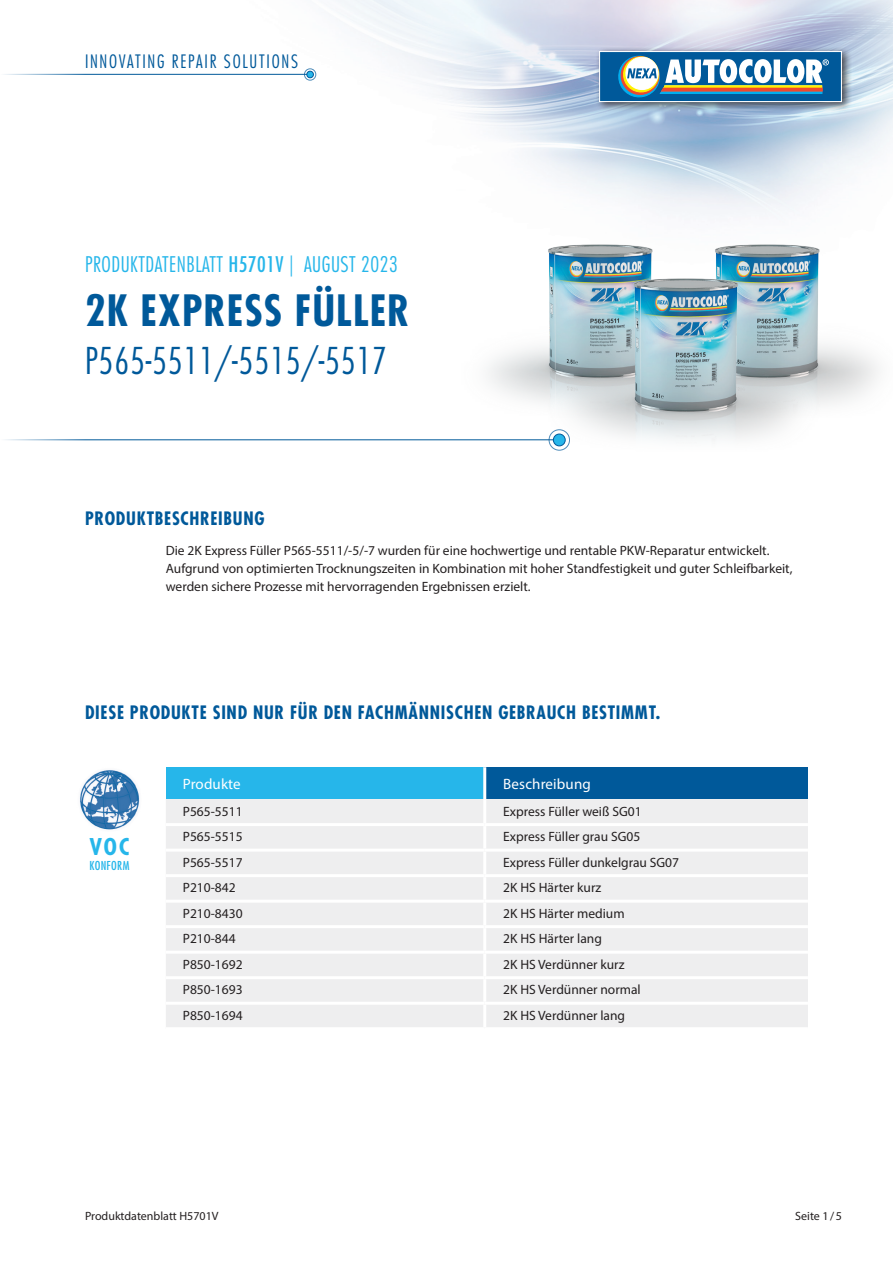
<style>
.page{position:relative;width:893px;height:1263px;background:#fff}
.page>*{position:absolute;margin:0;border:0;box-sizing:border-box;transform-origin:0 0}
.t1{font:700 condensed 42px "Futura LT";letter-spacing:.025em;color:#00599a}
.t2{font:300 condensed 36px "Futura LT";letter-spacing:.02em;color:#00599a}
.t3{font:700 condensed 22.5px "Futura LT";color:#26b6ea}
.t4{font:300 condensed 21px "Futura LT";letter-spacing:.025em;color:#26b6ea}
.t5{font:700 condensed 18px "Futura LT";letter-spacing:.04em;color:#00599a}
.t6{font:300 condensed 18px "Futura LT";letter-spacing:.095em;color:#00599a}
.t7{font:15px "Myriad Pro";letter-spacing:.01em;color:#fff}
.t8{font:13.5px/18px "Myriad Pro";color:#231f20}
.t9{font:12px "Myriad Pro";color:#231f20}
.t10{font:condensed 12px "Futura LT";letter-spacing:.025em;color:#26b6ea}
.s1{font-weight:400}
</style>
<div class="page">
<img style="left:11px;top:0;width:882px;height:441px">
<div style="left:595px;top:47px;width:257px;height:65px;background:#231f20;opacity:.75"></div>
<div style="left:600px;top:52px;width:241px;height:50px;background:#00599a"></div>
<div style="left:599px;top:51px;width:243px;height:51px;border:1px solid #fff"></div>
<svg style="left:618px;top:55px;width:211px;height:43px"></svg>
<hr style="left:0;top:74px;width:310px;height:1px;background:#00599a">
<div style="left:307px;top:71px;width:6px;height:7px;background:#26b6ea;border-radius:50%"></div>
<div style="left:307px;top:71px;width:7px;height:7px;border:1px solid #00599a;border-radius:50%"></div>
<div style="left:304px;top:69px;width:12px;height:11px;border:1px solid #00599a;border-radius:50%"></div>
<img style="left:757px;top:165px;width:136px;height:34px">
<img style="left:423px;top:165px;width:334px;height:34px">
<img style="left:417px;top:199px;width:476px;height:252px">
<div style="left:166px;top:767px;width:319px;height:32px;background:#26b6ea"></div>
<div style="left:485px;top:767px;width:323px;height:32px;background:#00599a"></div>
<div style="left:166px;top:799px;width:642px;height:228px;background:#eeeeef"></div>
<hr style="left:483px;top:767px;width:3px;height:32px;background:#fff">
<hr style="left:483px;top:799px;width:3px;height:24px;background:#fff">
<hr style="left:483px;top:826px;width:3px;height:23px;background:#fff">
<hr style="left:483px;top:852px;width:3px;height:22px;background:#fff">
<hr style="left:483px;top:877px;width:3px;height:23px;background:#fff">
<hr style="left:483px;top:903px;width:3px;height:22px;background:#fff">
<hr style="left:483px;top:928px;width:3px;height:23px;background:#fff">
<hr style="left:483px;top:954px;width:3px;height:22px;background:#fff">
<hr style="left:483px;top:979px;width:3px;height:23px;background:#fff">
<hr style="left:483px;top:1005px;width:3px;height:22px;background:#fff">
<hr style="left:166px;top:951px;width:319px;height:3px;background:#fff">
<hr style="left:485px;top:951px;width:323px;height:3px;background:#fff">
<hr style="left:166px;top:976px;width:319px;height:3px;background:#fff">
<hr style="left:485px;top:976px;width:323px;height:3px;background:#fff">
<hr style="left:166px;top:1002px;width:319px;height:3px;background:#fff">
<hr style="left:485px;top:1002px;width:323px;height:3px;background:#fff">
<hr style="left:166px;top:925px;width:319px;height:3px;background:#fff">
<hr style="left:485px;top:925px;width:323px;height:3px;background:#fff">
<hr style="left:166px;top:900px;width:319px;height:3px;background:#fff">
<hr style="left:485px;top:900px;width:323px;height:3px;background:#fff">
<hr style="left:166px;top:874px;width:319px;height:3px;background:#fff">
<hr style="left:485px;top:874px;width:323px;height:3px;background:#fff">
<hr style="left:166px;top:849px;width:319px;height:3px;background:#fff">
<hr style="left:485px;top:849px;width:323px;height:3px;background:#fff">
<hr style="left:166px;top:823px;width:319px;height:3px;background:#fff">
<hr style="left:485px;top:823px;width:323px;height:3px;background:#fff">
<img style="left:80px;top:770px;width:60px;height:60px">
<hr style="left:0;top:439px;width:560px;height:1px;background:#00599a">
<div style="left:549px;top:429px;width:21px;height:21px;border:1px solid #00599a;border-radius:50%"></div>
<div style="left:553px;top:434px;width:12px;height:12px;background:#26b6ea;border-radius:50%"></div>
<div style="left:553px;top:434px;width:13px;height:12px;border:1px solid #00599a;border-radius:50%"></div>
<h3 class="t6" style="left:85px;top:51px;width:214px">INNOVATING REPAIR SOLUTIONS</h3>
<h3 class="t4" style="left:85px;top:252px;width:314px">PRODUKTDATENBLATT <span class="s1">H5701V</span> | AUGUST 2023</h3>
<h1 class="t1" style="left:85px;top:285px;width:326px">2K EXPRESS FÜLLER</h1>
<h2 class="t2" style="left:85px;top:340px;width:304px">P565-5511/-5515/-5517</h2>
<h3 class="t5" style="left:85px;top:507px;width:181px">PRODUKTBESCHREIBUNG</h3>
<p class="t8" style="left:166px;top:542px;width:628px">Die 2K Express Füller P565-5511/-5/-7 wurden für eine hochwertige und rentable PKW-Reparatur entwickelt.<br>Aufgrund von optimierten Trocknungszeiten in Kombination mit hoher Standfestigkeit und guter Schleifbarkeit, werden sichere Prozesse mit hervorragenden Ergebnissen erzielt.</p>
<h3 class="t5" style="left:85px;top:701px;width:577px">DIESE PRODUKTE SIND NUR FÜR DEN FACHMÄNNISCHEN GEBRAUCH BESTIMMT.</h3>
<h3 class="t3" style="left:90px;top:832px;width:41px">VOC</h3>
<p class="t10" style="left:89px;top:858px;width:41px">KONFORM</p>
<p class="t7" style="left:183px;top:774px;width:59px">Produkte</p>
<p class="t7" style="left:503px;top:774px;width:89px">Beschreibung</p>
<p class="t8" style="left:183px;top:802px;width:61px">P565-5511</p>
<p class="t8" style="left:503px;top:802px;width:140px">Express Füller weiß SG01</p>
<p class="t8" style="left:183px;top:827px;width:61px">P565-5515</p>
<p class="t8" style="left:503px;top:827px;width:138px">Express Füller grau SG05</p>
<p class="t8" style="left:183px;top:853px;width:61px">P565-5517</p>
<p class="t8" style="left:503px;top:853px;width:177px">Express Füller dunkelgrau SG07</p>
<p class="t8" style="left:183px;top:878px;width:54px">P210-842</p>
<p class="t8" style="left:503px;top:878px;width:100px">2K HS Härter kurz</p>
<p class="t8" style="left:183px;top:904px;width:61px">P210-8430</p>
<p class="t8" style="left:503px;top:904px;width:123px">2K HS Härter medium</p>
<p class="t8" style="left:183px;top:929px;width:54px">P210-844</p>
<p class="t8" style="left:503px;top:929px;width:100px">2K HS Härter lang</p>
<p class="t8" style="left:183px;top:955px;width:61px">P850-1692</p>
<p class="t8" style="left:503px;top:955px;width:123px">2K HS Verdünner kurz</p>
<p class="t8" style="left:183px;top:980px;width:61px">P850-1693</p>
<p class="t8" style="left:503px;top:980px;width:139px">2K HS Verdünner normal</p>
<p class="t8" style="left:183px;top:1006px;width:61px">P850-1694</p>
<p class="t8" style="left:503px;top:1006px;width:123px">2K HS Verdünner lang</p>
<p class="t9" style="left:85px;top:1209px;width:135px">Produktdatenblatt H5701V</p>
<p class="t9" style="left:795px;top:1209px;width:48px">Seite 1/5</p>
</div>
